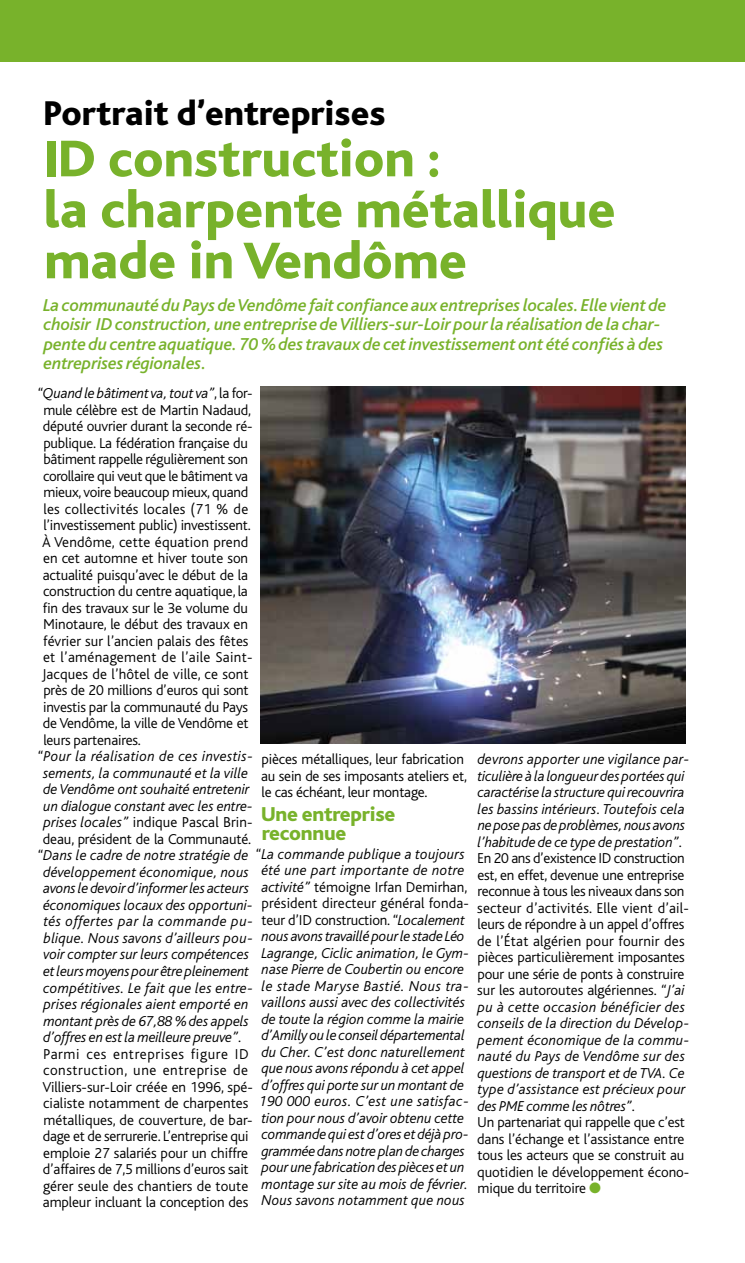
<style>
.page{position:relative;width:745px;height:1263px;background:#fff}
.page>*{position:absolute;margin:0;border:0;box-sizing:border-box;transform-origin:0 0}
.t1{font:800 54px/51px "Bliss";color:#78b22b}
.t2{font:800 36px "Bliss";color:#000}
.t3{font:800 21px/19.5px "Bliss";letter-spacing:-.01em;color:#78b22b}
.t4{font:italic 500 18px/19.5px "Bliss";letter-spacing:-.01em;color:#78b22b}
.t5{font:300 15px/16.5px "Bliss";letter-spacing:-.015em;color:#000}
.t6{font:italic 300 15px/16.5px "Bliss";letter-spacing:-.005em;color:#000;text-align:center}
.s1{font-style:italic}
.s2{font-style:normal}
.s3{color:#78b22b}
</style>
<div class="page">
<div style="left:0;top:0;width:744px;height:62px;background:#78b22b"></div>
<img style="left:260px;top:387px;width:425px;height:356px">
<h2 class="t2" style="left:43px;top:95px;width:343px">Portrait d’entreprises</h2>
<h1 class="t1" style="left:44px;top:134px;width:573px">ID construction :<br>la charpente métallique made in Vendôme</h1>
<p class="t4" style="left:43px;top:295px;width:624px">La communauté du Pays de Vendôme fait confiance aux entreprises locales. Elle vient de choisir ID construction, une entreprise de Villiers-sur-Loir pour la réalisation de la char&shy;pente du centre aquatique. 70 % des travaux de cet investissement ont été confiés à des entreprises régionales.</p>
<p class="t5" style="left:42px;top:385px;width:212px;text-indent:-5px"><span class="s1">“Quand le bâtiment va, tout va”</span>, la for&shy;mule célèbre est de Martin Nadaud, député ouvrier durant la seconde ré&shy;publique. La fédération française du bâtiment rappelle régulièrement son corollaire qui veut que le bâtiment va mieux, voire beaucoup mieux, quand les collectivités locales (71 % de l’investissement public) investissent.<br>À Vendôme, cette équation prend en cet automne et hiver toute son actualité puisqu’avec le début de la construction du centre aquatique, la fin des travaux sur le 3e volume du Minotaure, le début des travaux en février sur l’ancien palais des fêtes et l’aménagement de l’aile Saint-Jacques de l’hôtel de ville, ce sont près de 20 millions d’euros qui sont investis par la communauté du Pays de Vendôme, la ville de Vendôme et leurs partenaires.</p>
<p class="t6" style="left:37px;top:749px;width:217px">“Pour la réalisation de ces investis&shy;sements, la communauté et la ville de Vendôme ont souhaité entretenir un dialogue constant avec les entre&shy;prises locales” <span class="s2">indique Pascal Brin&shy;deau, président de la Communauté.</span></p>
<p class="t6" style="left:37px;top:848px;width:217px">“Dans le cadre de notre stratégie de développement économique, nous avons le devoir d’informer les acteurs économiques locaux des opportuni&shy;tés offertes par la commande pu&shy;blique. Nous savons d’ailleurs pou&shy;voir compter sur leurs compétences et leurs moyens pour être pleinement compétitives. Le fait que les entre&shy;prises régionales aient emporté en montant près de 67,88 % des appels d’offres en est la meilleure preuve”<span class="s2">.<br>Parmi ces entreprises figure ID construction, une entreprise de Villiers-sur-Loir créée en 1996, spé&shy;cialiste notamment de charpentes métalliques, de couverture, de bar&shy;dage et de serrurerie. L’entreprise qui emploie 27 salariés pour un chiffre d’affaires de 7,5 millions d’euros sait gérer seule des chantiers de toute ampleur incluant la conception des</span></p>
<p class="t5" style="left:261px;top:751px;width:207px">pièces métalliques, leur fabrication au sein de ses imposants ateliers et, le cas échéant, leur montage.</p>
<h3 class="t3" style="left:261px;top:805px;width:136px">Une entreprise reconnue</h3>
<p class="t6" style="left:255px;top:846px;width:215px;text-align:left">“La commande publique a toujours été une part importante de notre activité” <span class="s2">témoigne Irfan Demirhan, président directeur général fonda&shy;teur d’ID construction.</span> “Localement nous avons travaillé pour le stade Léo Lagrange, Ciclic animation, le Gym&shy;nase Pierre de Coubertin ou encore le stade Maryse Bastié. Nous tra&shy;vaillons aussi avec des collectivités de toute la région comme la mairie d’Amilly ou le conseil départemental du Cher. C’est donc naturellement que nous avons répondu à cet appel d’offres qui porte sur un montant de 190 000 euros. C’est une satisfac&shy;tion pour nous d’avoir obtenu cette commande qui est d’ores et déjà pro&shy;grammée dans notre plan de charges pour une fabrication des pièces et un montage sur site au mois de février.<br>Nous savons notamment que nous</p>
<p class="t5" style="left:477px;top:751px;width:214px"><span class="s1">devrons apporter une vigilance par&shy;ticulière à la longueur des portées qui caractérise la structure qui recouvrira les bassins intérieurs. Toutefois cela ne pose pas de problèmes, nous avons l’habitude de ce type de prestation”</span>.<br>En 20 ans d’existence ID construction est, en effet, devenue une entreprise reconnue à tous les niveaux dans son secteur d’activités. Elle vient d’ail&shy;leurs de répondre à un appel d’offres de l’État algérien pour fournir des pièces particulièrement imposantes pour une série de ponts à construire sur les autoroutes algériennes. <span class="s1">“J’ai pu à cette occasion bénéficier des conseils de la direction du Dévelop&shy;pement économique de la commu&shy;nauté du Pays de Vendôme sur des questions de transport et de TVA. Ce type d’assistance est précieux pour des PME comme les nôtres”</span>.<br>Un partenariat qui rappelle que c’est dans l’échange et l’assistance entre tous les acteurs que se construit au quotidien le développement écono&shy;mique du territoire <span class="s3">●</span></p>
</div>
